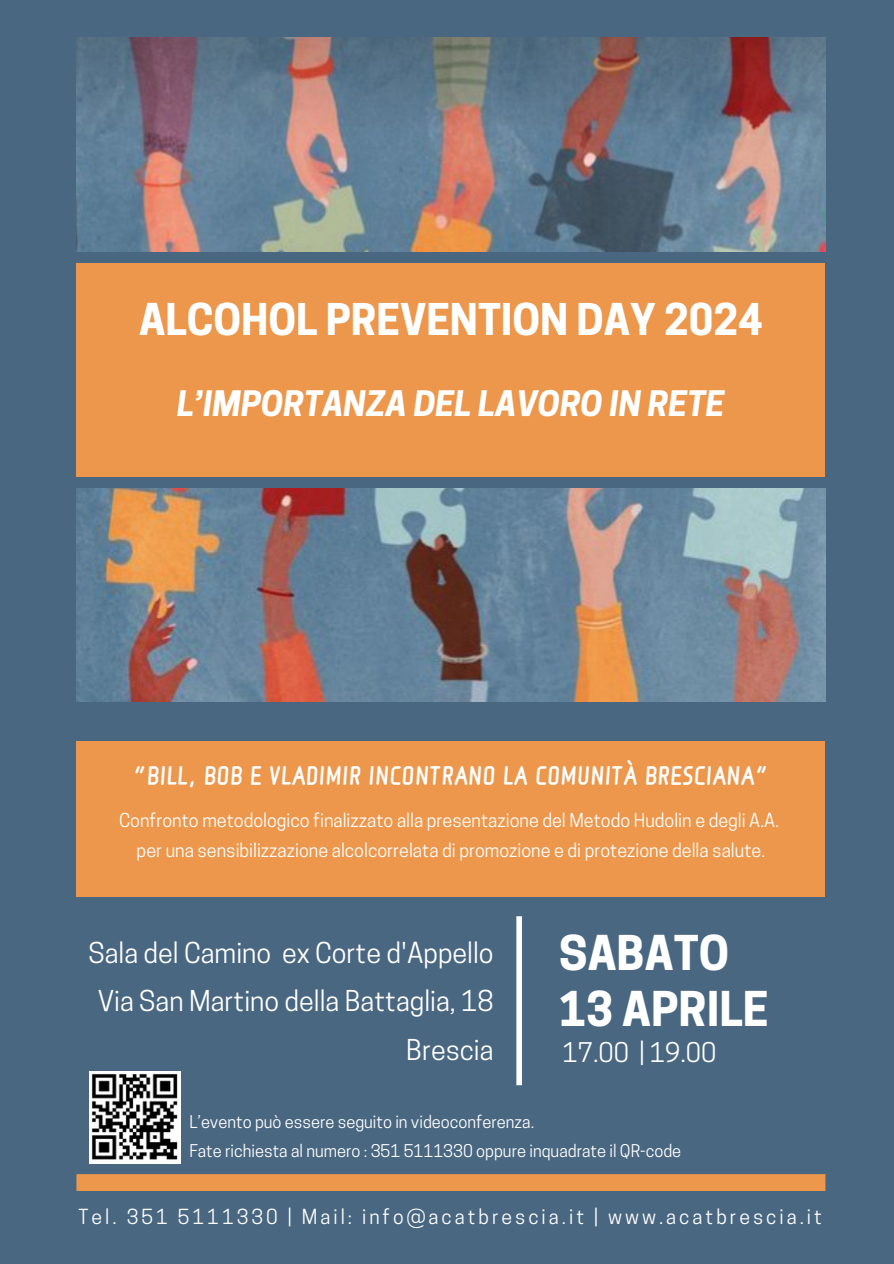
<style>
.page{position:relative;width:894px;height:1264px;background:#fff}
.page>*{position:absolute;margin:0;border:0;box-sizing:border-box;transform-origin:0 0}
.t1{font:700 45px/56.2px "Cooper Hewitt";color:#fff}
.t2{font:700 41.1px "Cooper Hewitt";color:#fff}
.t3{font:italic 700 33px "Cooper Hewitt";color:#fff}
.t4{font:28.5px "Canva Creative Round";color:#fff}
.t5{font:27px/48.3px "Cooper Hewitt";color:#fff;text-align:right}
.t6{font:25.5px "Cooper Hewitt";color:#fff}
.t7{font:19.5px "Cooper Hewitt";letter-spacing:.155em;color:#fff}
.t8{font:18px/30.3px "Cooper Hewitt";color:#fff;text-align:center}
.t9{font:16.5px "Cooper Hewitt";color:#fff}
</style>
<div class="page">
<div style="left:0;top:0;width:893px;height:1263px;background:#496780"></div>
<img style="left:76px;top:38px;width:749px;height:214px">
<div style="left:76px;top:263px;width:749px;height:214px;background:#ec974b"></div>
<img style="left:76px;top:488px;width:749px;height:214px">
<div style="left:516px;top:916px;width:6px;height:169px;background:#fff"></div>
<div style="left:76px;top:741px;width:749px;height:156px;background:#ec974b"></div>
<div style="left:76px;top:1174px;width:749px;height:16px;background:#ec974b"></div>
<img style="left:89px;top:1071px;width:91px;height:92px">
<h1 class="t2" style="left:139px;top:304px;width:625px">ALCOHOL PREVENTION DAY 2024</h1>
<h4 class="t3" style="left:177px;top:391px;width:549px">L’IMPORTANZA DEL LAVORO IN RETE</h4>
<h5 class="t4" style="left:131px;top:762px;width:641px">“BILL, BOB E VLADIMIR INCONTRANO LA COMUNITÀ BRESCIANA”</h5>
<p class="t8" style="left:119px;top:807px;width:661px">Confronto metodologico finalizzato alla presentazione del Metodo Hudolin e degli A.A. per una sensibilizzazione alcolcorrelata di promozione e di protezione della salute.</p>
<h2 class="t5" style="left:88px;top:931px;width:406px">Sala del Camino ex Corte d'Appello<br>Via San Martino della Battaglia, 18<br>Brescia</h2>
<h3 class="t1" style="left:559px;top:930px;width:211px">SABATO<br>13 APRILE</h3>
<h1 class="t6" style="left:562px;top:1043px;width:155px">17.00 | 19.00</h1>
<p class="t9" style="left:189px;top:1115px;width:346px">L’evento può essere seguito in videoconferenza.</p>
<h6 class="t9" style="left:189px;top:1144px;width:493px">Fate richiesta al numero : 351 5111330 oppure inquadrate il QR-code</h6>
<h6 class="t7" style="left:79px;top:1209px;width:744px">Tel. 351 5111330 | Mail: info@acatbrescia.it | www.acatbrescia.it</h6>
</div>
